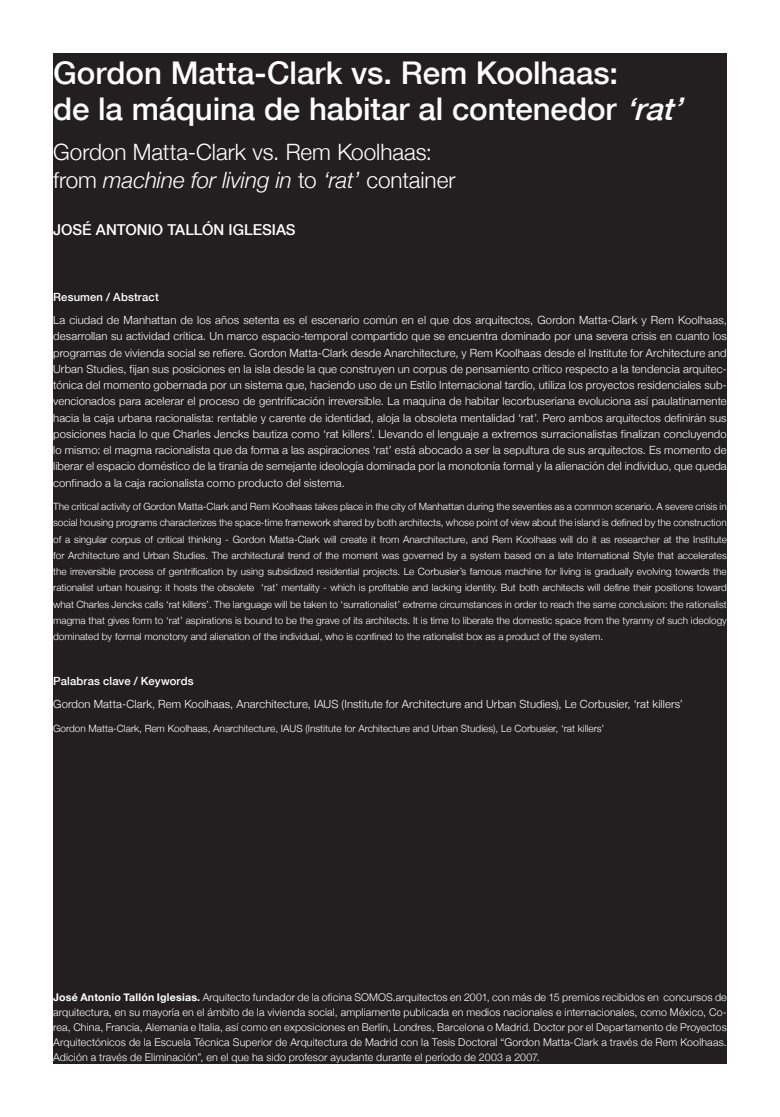
<style>
.page{position:relative;width:780px;height:1117px;background:#fff}
.page>*{position:absolute;margin:0;border:0;box-sizing:border-box;transform-origin:0 0}
.t1{font:500 31.25px/36.2px "Helvetica Neue";letter-spacing:-.005em;color:#fff}
.t2{font:300 22.5px/28.8px "Helvetica Neue";color:#fff}
.t3{font:500 15px "Helvetica Neue";color:#fff}
.t4{font:300 11.25px/16.2px "Helvetica Neue";letter-spacing:.01em;color:#fff;text-align:justify}
.t5{font:500 11.25px "Helvetica Neue";letter-spacing:.015em;color:#fff}
.t6{font:300 10.62px/15px "Helvetica Neue";letter-spacing:.015em;color:#fff;text-align:justify}
.t7{font:300 10px/16.2px "Helvetica Neue";color:#fff;text-align:justify}
.s1{font-style:italic}
.s2{font-weight:700}
</style>
<div class="page">
<div style="left:53px;top:53px;width:673px;height:1010px;background:#231f20"></div>
<h1 class="t1" style="left:53px;top:53px;width:642px">Gordon Matta-Clark vs. Rem Koolhaas:<br>de la máquina de habitar al contenedor <span class="s1">‘rat’</span></h1>
<h2 class="t2" style="left:53px;top:136px;width:404px">Gordon Matta-Clark vs. Rem Koolhaas: from <span class="s1">machine for living in</span> to <span class="s1">‘rat’</span> container</h2>
<h3 class="t3" style="left:53px;top:217px;width:244px">JOSÉ ANTONIO TALLÓN IGLESIAS</h3>
<p class="t5" style="left:53px;top:287px;width:107px">Resumen / Abstract</p>
<p class="t4" style="left:53px;top:311px;width:675px">La ciudad de Manhattan de los años setenta es el escenario común en el que dos arquitectos, Gordon Matta-Clark y Rem Koolhaas, desarrollan su actividad crítica. Un marco espacio-temporal compartido que se encuentra dominado por una severa crisis en cuanto los programas de vivienda social se refiere. Gordon Matta-Clark desde Anarchitecture, y Rem Koolhaas desde el Institute for Architecture and Urban Studies, fijan sus posiciones en la isla desde la que construyen un corpus de pensamiento crítico respecto a la tendencia arquitec&shy;tónica del momento gobernada por un sistema que, haciendo uso de un Estilo Internacional tardío, utiliza los proyectos residenciales sub&shy;vencionados para acelerar el proceso de gentrificación irreversible. La maquina de habitar lecorbuseriana evoluciona así paulatinamente hacia la caja urbana racionalista: rentable y carente de identidad, aloja la obsoleta mentalidad ‘rat’. Pero ambos arquitectos definirán sus posiciones hacia lo que Charles Jencks bautiza como ‘rat killers’. Llevando el lenguaje a extremos surracionalistas finalizan concluyendo lo mismo: el magma racionalista que da forma a las aspiraciones ‘rat’ está abocado a ser la sepultura de sus arquitectos. Es momento de liberar el espacio doméstico de la tiranía de semejante ideología dominada por la monotonía formal y la alienación del individuo, que queda confinado a la caja racionalista como producto del sistema.</p>
<p class="t7" style="left:53px;top:497px;width:675px">The critical activity of Gordon Matta-Clark and Rem Koolhaas takes place in the city of Manhattan during the seventies as a common scenario. A severe crisis in social housing programs characterizes the space-time framework shared by both architects, whose point of view about the island is defined by the construction of a singular corpus of critical thinking - Gordon Matta-Clark will create it from Anarchitecture, and Rem Koolhaas will do it as researcher at the Institute for Architecture and Urban Studies. The architectural trend of the moment was governed by a system based on a late International Style that accelerates the irreversible process of gentrification by using subsidized residential projects. Le Corbusier’s famous machine for living is gradually evolving towards the rationalist urban housing: it hosts the obsolete ‘rat’ mentality - which is profitable and lacking identity. But both architects will define their positions toward what Charles Jencks calls ‘rat killers’. The language will be taken to ‘surrationalist’ extreme circumstances in order to reach the same conclusion: the rationalist magma that gives form to ‘rat’ aspirations is bound to be the grave of its architects. It is time to liberate the domestic space from the tyranny of such ideology dominated by formal monotony and alienation of the individual, who is confined to the rationalist box as a product of the system.</p>
<p class="t5" style="left:53px;top:671px;width:142px">Palabras clave / Keywords</p>
<p class="t4" style="left:53px;top:695px;width:631px">Gordon Matta-Clark, Rem Koolhaas, Anarchitecture, IAUS (Institute for Architecture and Urban Studies), Le Corbusier, ‘rat killers’</p>
<p class="t7" style="left:53px;top:719px;width:552px">Gordon Matta-Clark, Rem Koolhaas, Anarchitecture, IAUS (Institute for Architecture and Urban Studies), Le Corbusier, ‘rat killers’</p>
<p class="t6" style="left:53px;top:989px;width:675px"><span class="s2">José Antonio Tallón Iglesias.</span> Arquitecto fundador de la oficina SOMOS.arquitectos en 2001, con más de 15 premios recibidos en concursos de arquitectura, en su mayoría en el ámbito de la vivienda social, ampliamente publicada en medios nacionales e internacionales, como México, Co&shy;rea, China, Francia, Alemania e Italia, así como en exposiciones en Berlín, Londres, Barcelona o Madrid. Doctor por el Departamento de Proyectos Arquitectónicos de la Escuela Técnica Superior de Arquitectura de Madrid con la Tesis Doctoral “Gordon Matta-Clark a través de Rem Koolhaas.<br>Adición a través de Eliminación”, en el que ha sido profesor ayudante durante el período de 2003 a 2007.</p>
</div>
